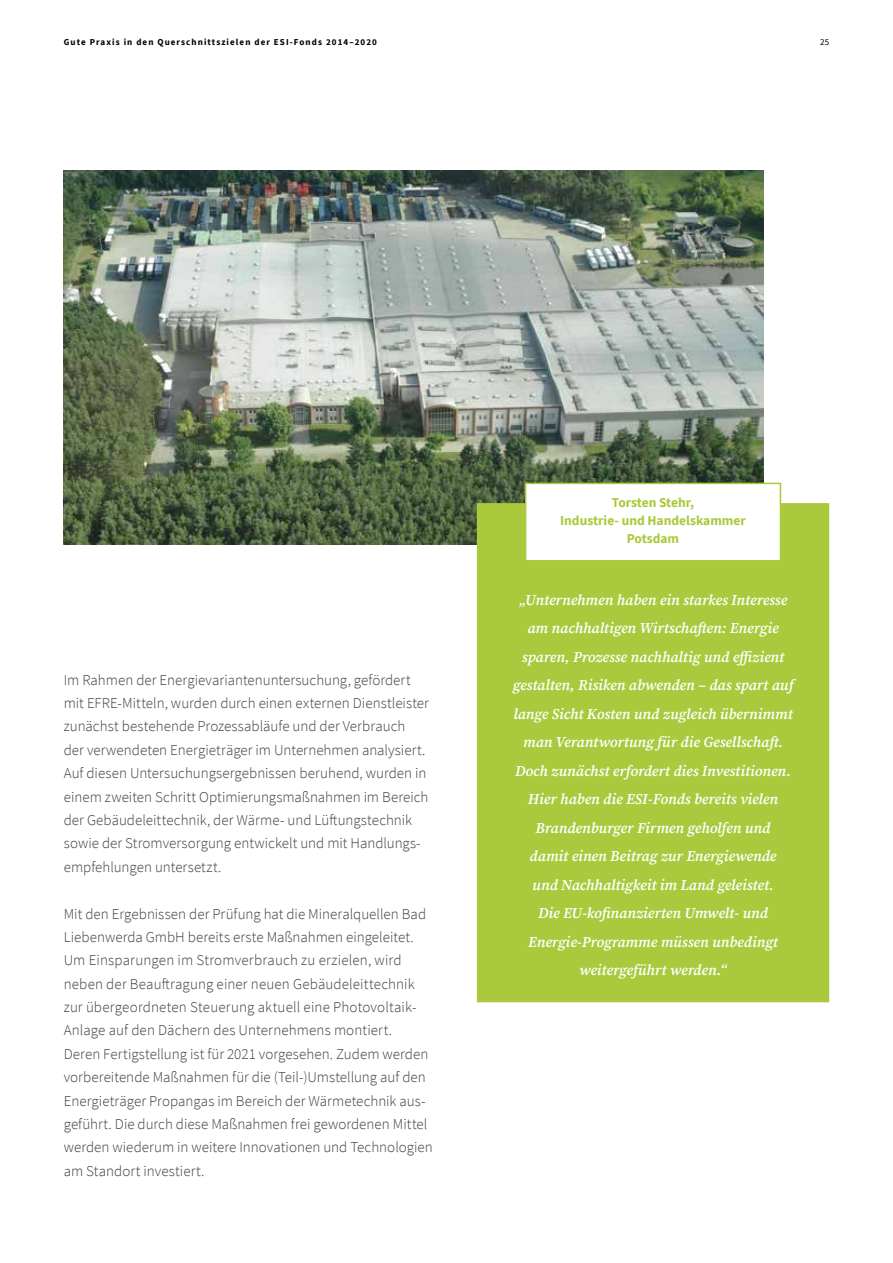
<style>
.page{position:relative;width:893px;height:1263px;background:#fff}
.page>*{position:absolute;margin:0;border:0;box-sizing:border-box;transform-origin:0 0}
.t1{font:300 15px/23.4px "Source Sans Pro";color:#3c3c3b}
.t2{font:italic 600 15px/28.5px "Source Serif Pro";color:#fff;text-align:center}
.t3{font:700 13.5px/18px "Source Sans Pro";color:#aac93c;text-align:center}
.t4{font:700 9px "Source Sans Pro";letter-spacing:.12em;color:#000}
.t5{font:9px "Source Sans Pro";color:#000}
</style>
<div class="page">
<img style="left:64px;top:170px;width:700px;height:374px">
<div style="left:477px;top:503px;width:352px;height:499px;background:#aac93c"></div>
<div style="left:526px;top:483px;width:254px;height:78px;background:#fff"></div>
<div style="left:525px;top:483px;width:256px;height:78px;border:2px solid #aac93c"></div>
<p class="t4" style="left:64px;top:36px;width:315px">Gute Praxis in den Querschnittszielen der ESI-Fonds 2014–2020</p>
<p class="t5" style="left:820px;top:36px;width:10px">25</p>
<p class="t1" style="left:64px;top:668px;width:367px">Im Rahmen der Energievariantenuntersuchung, gefördert mit EFRE-Mitteln, wurden durch einen externen Dienstleister zunächst bestehende Prozessabläufe und der Verbrauch der verwendeten Energieträger im Unternehmen analysiert.<br>Auf diesen Untersuchungsergebnissen beruhend, wurden in einem zweiten Schritt Optimierungsmaßnahmen im Bereich der Gebäudeleittechnik, der Wärme- und Lüftungstechnik sowie der Stromversorgung entwickelt und mit Handlungs&shy;empfehlungen untersetzt.</p>
<p class="t1" style="left:64px;top:902px;width:371px">Mit den Ergebnissen der Prüfung hat die Mineralquellen Bad Liebenwerda GmbH bereits erste Maßnahmen eingeleitet.<br>Um Einsparungen im Stromverbrauch zu erzielen, wird neben der Beauftragung einer neuen Gebäudeleittechnik zur übergeordneten Steuerung aktuell eine Photovoltaik-Anlage auf den Dächern des Unternehmens montiert.<br>Deren Fertigstellung ist für 2021 vorgesehen. Zudem werden vorbereitende Maßnahmen für die (Teil-)Umstellung auf den Energieträger Propangas im Bereich der Wärmetechnik aus&shy;geführt. Die durch diese Maßnahmen frei gewordenen Mittel werden wiederum in weitere Innovationen und Technologien am Standort investiert.</p>
<p class="t3" style="left:560px;top:493px;width:187px">Torsten Stehr,<br>Industrie- und Handelskammer<br>Potsdam</p>
<p class="t2" style="left:513px;top:585px;width:282px">„Unternehmen haben ein starkes Interesse am nachhaltigen Wirtschaften: Energie sparen, Prozesse nachhaltig und effizient gestalten, Risiken abwenden – das spart auf lange Sicht Kosten und zugleich übernimmt man Verantwortung für die Gesellschaft.<br>Doch zunächst erfordert dies Investitionen.<br>Hier haben die ESI-Fonds bereits vielen Brandenburger Firmen geholfen und<br>damit einen Beitrag zur Energiewende<br>und Nachhaltigkeit im Land geleistet.<br>Die EU-kofinanzierten Umwelt- und Energie-Programme müssen unbedingt weitergeführt werden.“</p>
</div>
